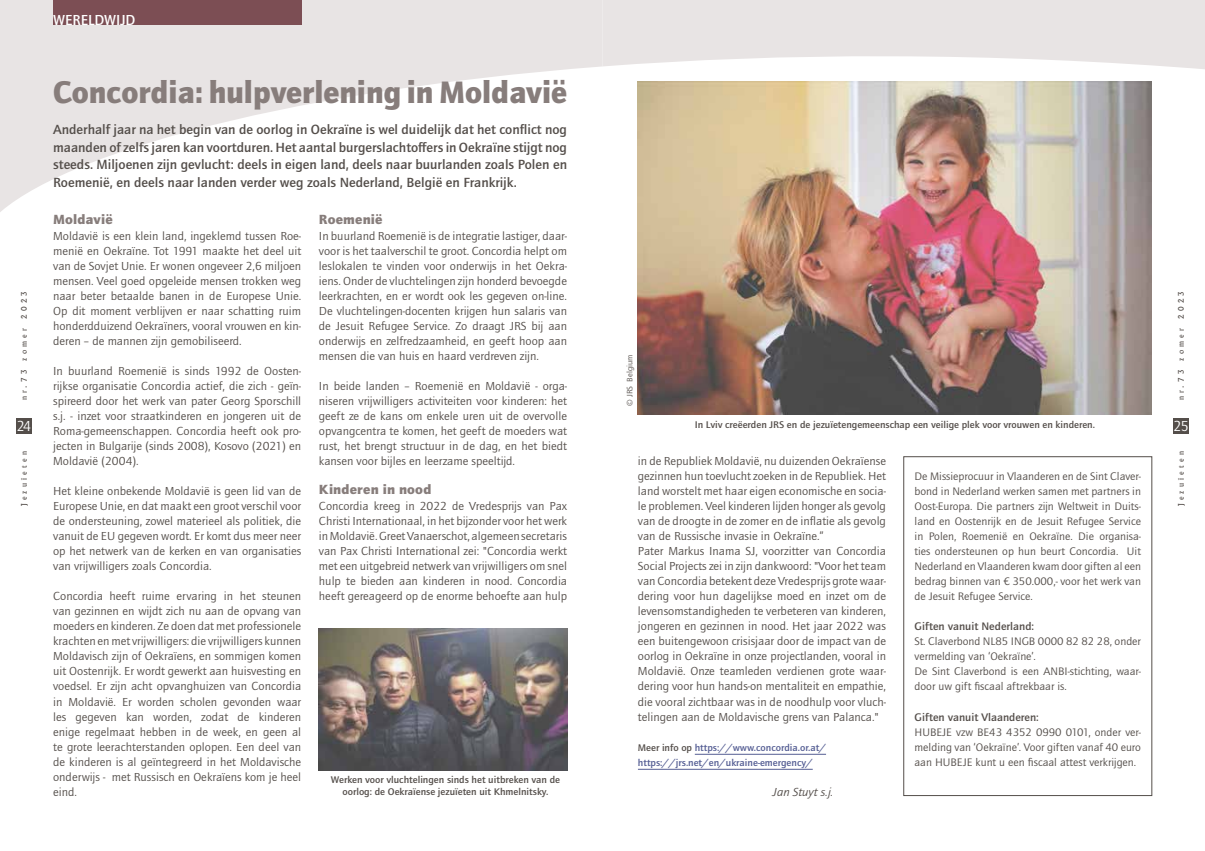
<style>
.page{position:relative;width:1205px;height:851px;background:#fff}
.page>*{position:absolute;margin:0;border:0;box-sizing:border-box;transform-origin:0 0}
.t1{font:900 32.12px "Quay Sans ITC Pro";color:#877d7b}
.t2{font:500 15px "Quay Sans ITC Pro";color:#fff}
.t3{font:15px "Quay Sans ITC Pro";color:#fff}
.t4{font:500 13.75px/17.5px "Quay Sans ITC Pro";color:#544e4a;text-align:justify;scale:1.05 1}
.t5{font:900 13.75px "Quay Sans ITC Pro";letter-spacing:.015em;color:#877d7b;scale:1.07 1}
.t6{font:12px/15px "Quay Sans ITC Pro";color:#544e4a;text-align:justify;scale:1.07 1}
.t7{font:italic 12px "Quay Sans ITC Pro";color:#544e4a;scale:1.07 1}
.t8{font:11.25px/15px "Quay Sans ITC Pro";color:#544e4a;text-align:justify;scale:1.07 1}
.t9{font:500 11.25px "Quay Sans ITC Pro";color:#544e4a;scale:1.07 1}
.t10{font:500 10px/12px "Quay Sans ITC Pro";color:#544e4a;text-align:center;scale:1.07 1}
.t11{font:500 10px/15px "Quay Sans ITC Pro";color:#545d93;scale:1.07 1}
.t12{font:8.12px "Quay Sans ITC Pro";color:#544e4a;scale:1.05 1}
.t13{font:7.5px "Flareserif 821 BT";letter-spacing:.43em;color:#544e4a}
.s1{color:#544e4a}
</style>
<div class="page">
<svg style="left:602px;top:0;width:603px;height:69px;background:#eae7e7"></svg>
<svg style="left:0;top:0;width:602px;height:212px;fill:#e8e4e4"></svg>
<div style="left:16px;top:418px;width:16px;height:16px;background:#544e4a"></div>
<div style="left:1173px;top:418px;width:16px;height:16px;background:#544e4a"></div>
<hr style="left:695px;top:754px;width:131px;height:1px;background:#545d93">
<hr style="left:638px;top:769px;width:175px;height:1px;background:#545d93">
<div style="left:903px;top:456px;width:249px;height:339px;border:1px solid #544e4a"></div>
<div style="left:53px;top:0;width:248px;height:25px;background:#7c4e54"></div>
<img style="left:638px;top:81px;width:514px;height:334px">
<img style="left:319px;top:628px;width:248px;height:142px">
<p class="t2" style="left:53px;top:11px;width:84px">WERELDWIJD</p>
<h1 class="t1" style="left:53px;top:71px;width:515px">Concordia: hulpverlening in Moldavië</h1>
<p class="t4" style="left:53px;top:120px;width:491px">Anderhalf jaar na het begin van de oorlog in Oekraïne is wel duidelijk dat het conflict nog maanden of zelfs jaren kan voortduren. Het aantal burgerslachtoffers in Oekraïne stijgt nog steeds. Miljoenen zijn gevlucht: deels in eigen land, deels naar buurlanden zoals Polen en Roemenië, en deels naar landen verder weg zoals Nederland, België en Frankrijk.</p>
<p class="t5" style="left:53px;top:210px;width:57px">Moldavië</p>
<p class="t6" style="left:53px;top:228px;width:233px">Moldavië is een klein land, ingeklemd tussen Roe&shy;menië en Oekraïne. Tot 1991 maakte het deel uit van de Sovjet Unie. Er wonen ongeveer 2,6 miljoen mensen. Veel goed opgeleide mensen trokken weg naar beter betaalde banen in de Europese Unie.<br>Op dit moment verblijven er naar schatting ruim honderdduizend Oekraïners, vooral vrouwen en kin&shy;deren – de mannen zijn gemobiliseerd.</p>
<p class="t6" style="left:53px;top:363px;width:233px">In buurland Roemenië is sinds 1992 de Oosten&shy;rijkse organisatie Concordia actief, die zich - geïn&shy;spireerd door het werk van pater Georg Sporschill s.j. - inzet voor straatkinderen en jongeren uit de Roma-gemeenschappen. Concordia heeft ook pro&shy;jecten in Bulgarije (sinds 2008), Kosovo (2021) en Moldavië (2004).</p>
<p class="t6" style="left:53px;top:483px;width:233px">Het kleine onbekende Moldavië is geen lid van de Europese Unie, en dat maakt een groot verschil voor de ondersteuning, zowel materieel als politiek, die vanuit de EU gegeven wordt. Er komt dus meer neer op het netwerk van de kerken en van organisaties van vrijwilligers zoals Concordia.</p>
<p class="t6" style="left:53px;top:588px;width:233px">Concordia heeft ruime ervaring in het steunen van gezinnen en wijdt zich nu aan de opvang van moeders en kinderen. Ze doen dat met professionele krachten en met vrijwilligers: die vrijwilligers kunnen Moldavisch zijn of Oekraïens, en sommigen komen uit Oostenrijk. Er wordt gewerkt aan huisvesting en voedsel. Er zijn acht opvanghuizen van Concordia in Moldavië. Er worden scholen gevonden waar les gegeven kan worden, zodat de kinderen enige regelmaat hebben in de week, en geen al te grote leerachterstanden oplopen. Een deel van de kinderen is al geïntegreerd in het Moldavische onderwijs - met Russisch en Oekraïens kom je heel eind.</p>
<p class="t5" style="left:319px;top:210px;width:61px">Roemenië</p>
<p class="t6" style="left:319px;top:228px;width:233px">In buurland Roemenië is de integratie lastiger, daar&shy;voor is het taalverschil te groot. Concordia helpt om leslokalen te vinden voor onderwijs in het Oekra&shy;ïens. Onder de vluchtelingen zijn honderd bevoegde leerkrachten, en er wordt ook les gegeven on-line.<br>De vluchtelingen-docenten krijgen hun salaris van de Jesuit Refugee Service. Zo draagt JRS bij aan onderwijs en zelfredzaamheid, en geeft hoop aan mensen die van huis en haard verdreven zijn.</p>
<p class="t6" style="left:319px;top:378px;width:233px">In beide landen – Roemenië en Moldavië - orga&shy;niseren vrijwilligers activiteiten voor kinderen: het geeft ze de kans om enkele uren uit de overvolle opvangcentra te komen, het geeft de moeders wat rust, het brengt structuur in de dag, en het biedt kansen voor bijles en leerzame speeltijd.</p>
<p class="t5" style="left:319px;top:480px;width:107px">Kinderen in nood</p>
<p class="t6" style="left:319px;top:498px;width:233px">Concordia kreeg in 2022 de Vredesprijs van Pax Christi Internationaal, in het bijzonder voor het werk in Moldavië. Greet Vanaerschot, algemeen secretaris van Pax Christi International zei: "Concordia werkt met een uitgebreid netwerk van vrijwilligers om snel hulp te bieden aan kinderen in nood. Concordia heeft gereageerd op de enorme behoefte aan hulp</p>
<p class="t13" style="left:19px;top:400px;width:111px;rotate:-90deg">nr.73 zomer 2023</p>
<p class="t13" style="left:1176px;top:400px;width:111px;rotate:-90deg">nr.73 zomer 2023</p>
<p class="t12" style="left:625px;top:405px;width:50px;rotate:-90deg">© JRS Belgium</p>
<p class="t10" style="left:695px;top:418px;width:376px">In Lviv creëerden JRS en de jezuïetengemeenschap een veilige plek voor vrouwen en kinderen.</p>
<p class="t3" style="left:17px;top:417px;width:16px">24</p>
<p class="t3" style="left:1173px;top:417px;width:17px">25</p>
<p class="t13" style="left:19px;top:506px;width:57px;rotate:-90deg">Jezuïeten</p>
<p class="t13" style="left:1176px;top:506px;width:57px;rotate:-90deg">Jezuïeten</p>
<p class="t6" style="left:638px;top:453px;width:233px;text-align:left">in de Republiek Moldavië, nu duizenden Oekraïense gezinnen hun toevlucht zoeken in de Republiek. Het land worstelt met haar eigen economische en socia&shy;le problemen. Veel kinderen lijden honger als gevolg van de droogte in de zomer en de inflatie als gevolg van de Russische invasie in Oekraïne.”<br>Pater Markus Inama SJ, voorzitter van Concordia Social Projects zei in zijn dankwoord: "Voor het team van Concordia betekent deze Vredesprijs grote waar&shy;dering voor hun dagelijkse moed en inzet om de levensomstandigheden te verbeteren van kinderen, jongeren en gezinnen in nood. Het jaar 2022 was een buitengewoon crisisjaar door de impact van de oorlog in Oekraïne in onze projectlanden, vooral in Moldavië. Onze teamleden verdienen grote waar&shy;dering voor hun hands-on mentaliteit en empathie, die vooral zichtbaar was in de noodhulp voor vluch&shy;telingen aan de Moldavische grens van Palanca."</p>
<p class="t11" style="left:638px;top:739px;width:177px"><span class="s1">Meer info op</span> https://www.concordia.or.at/ https://jrs.net/en/ukraine-emergency/</p>
<p class="t7" style="left:773px;top:784px;width:58px">Jan Stuyt s.j.</p>
<p class="t8" style="left:914px;top:469px;width:213px">De Missieprocuur in Vlaanderen en de Sint Claver&shy;bond in Nederland werken samen met partners in Oost-Europa. Die partners zijn Weltweit in Duits&shy;land en Oostenrijk en de Jesuit Refugee Service in Polen, Roemenië en Oekraïne. Die organisa&shy;ties ondersteunen op hun beurt Concordia. Uit Nederland en Vlaanderen kwam door giften al een bedrag binnen van € 350.000,- voor het werk van de Jesuit Refugee Service.</p>
<p class="t9" style="left:914px;top:619px;width:113px">Giften vanuit Nederland:</p>
<p class="t8" style="left:914px;top:634px;width:213px;text-align:left">St. Claverbond NL85 INGB 0000 82 82 28, onder vermelding van ‘Oekraïne’.<br>De Sint Claverbond is een ANBI-stichting, waar&shy;door uw gift fiscaal aftrekbaar is.</p>
<p class="t9" style="left:914px;top:709px;width:118px">Giften vanuit Vlaanderen:</p>
<p class="t8" style="left:914px;top:724px;width:213px">HUBEJE vzw BE43 4352 0990 0101, onder ver&shy;melding van ‘Oekraïne’. Voor giften vanaf 40 euro aan HUBEJE kunt u een fiscaal attest verkrijgen.</p>
<p class="t10" style="left:331px;top:773px;width:216px">Werken voor vluchtelingen sinds het uitbreken van de oorlog: de Oekraïense jezuïeten uit Khmelnitsky.</p>
</div>
